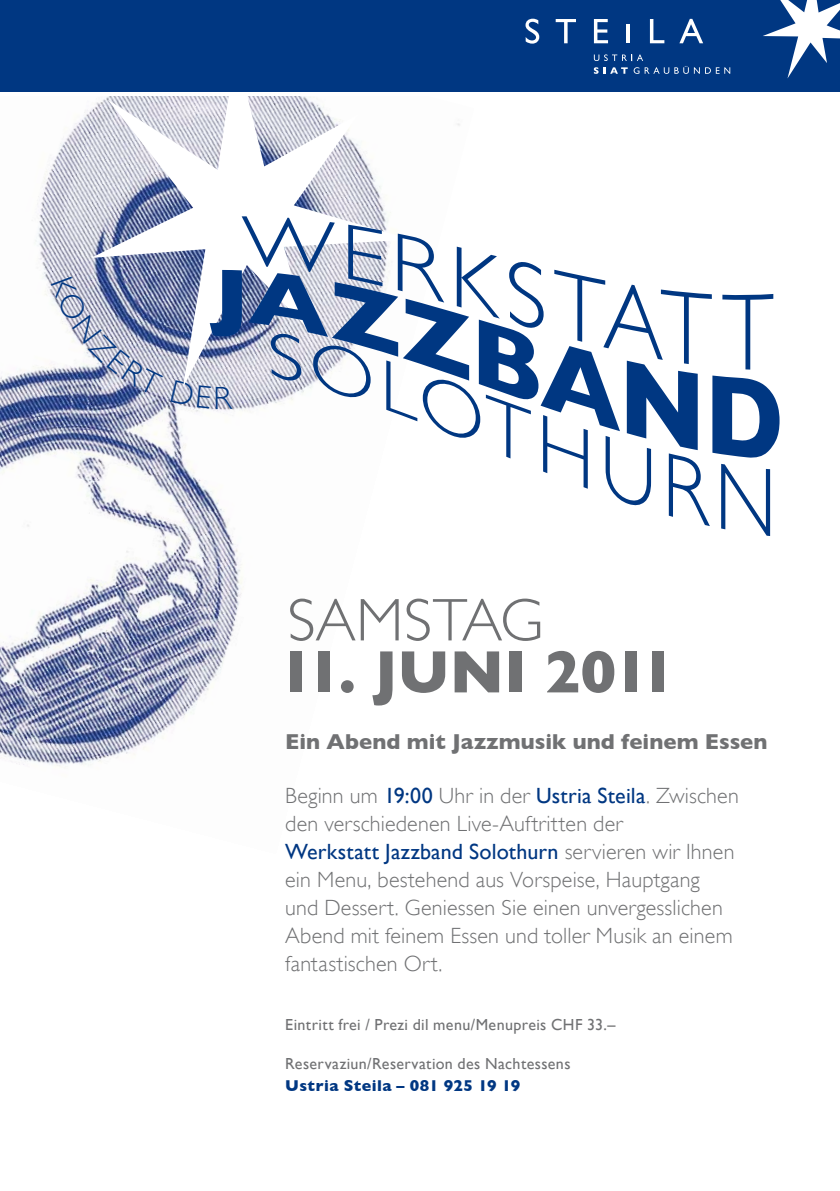
<style>
.page{position:relative;width:840px;height:1191px;background:#fff}
.page>*{position:absolute;margin:0;border:0;box-sizing:border-box;transform-origin:0 0}
.t1{font:700 60.6px "Gill Sans";letter-spacing:-.01em;color:#707173}
.t2{font:300 60.6px "Gill Sans";color:#707173}
.t3{font:300 32px "Gill Sans";color:#003782}
.t4{font:300 22px/28px "Gill Sans";letter-spacing:.01em;color:#707173}
.t5{font:700 22px "Gill Sans";letter-spacing:.005em;color:#707173}
.t6{font:16px "Gill Sans";letter-spacing:.025em;color:#707173}
.t7{font:700 16px "Gill Sans";letter-spacing:.025em;color:#003782}
.s1{font-weight:400;color:#003782}
</style>
<div class="page">
<img style="left:0;top:110px;width:460px;height:657px">
<svg style="left:91px;top:96px;width:320px;height:291px"></svg>
<div style="left:0;top:0;width:839px;height:92px;background:#003782"></div>
<svg style="left:593px;top:54px;width:136px;height:20px"></svg>
<svg style="left:525px;top:19px;width:14px;height:25px"></svg>
<svg style="left:555px;top:19px;width:20px;height:24px"></svg>
<svg style="left:593px;top:19px;width:14px;height:24px"></svg>
<hr style="left:626px;top:24px;width:3px;height:19px;background:#fff">
<svg style="left:649px;top:19px;width:15px;height:24px"></svg>
<svg style="left:679px;top:19px;width:23px;height:24px"></svg>
<svg style="left:763px;top:0;width:76px;height:78px"></svg>
<svg style="left:210px;top:216px;width:569px;height:320px"></svg>
<svg style="left:51px;top:277px;width:112px;height:119px"></svg>
<svg style="left:170px;top:380px;width:41px;height:28px"></svg>
<h2 class="t3" style="left:213px;top:380px;width:20px">R</h2>
<h1 class="t2" style="left:287px;top:585px;width:257px">SAMSTAG</h1>
<h1 class="t1" style="left:277px;top:636px;width:399px">11. JUNI 2011</h1>
<p class="t5" style="left:285px;top:729px;width:483px">Ein Abend mit Jazzmusik und feinem Essen</p>
<p class="t4" style="left:285px;top:781px;width:455px">Beginn um <span class="s1">19:00</span> Uhr in der <span class="s1">Ustria Steila</span>. Zwischen den verschiedenen Live-Auftritten der<br><span class="s1">Werkstatt Jazzband Solothurn</span> servieren wir Ihnen ein Menu, bestehend aus Vorspeise, Hauptgang<br>und Dessert. Geniessen Sie einen unvergesslichen Abend mit feinem Essen und toller Musik an einem fantastischen Ort.</p>
<p class="t6" style="left:285px;top:1015px;width:332px">Eintritt frei / Prezi dil menu/Menupreis CHF 33.–</p>
<p class="t6" style="left:285px;top:1053px;width:286px">Reservaziun/Reservation des Nachtessens</p>
<p class="t7" style="left:285px;top:1076px;width:236px">Ustria Steila – 081 925 19 19</p>
</div>
